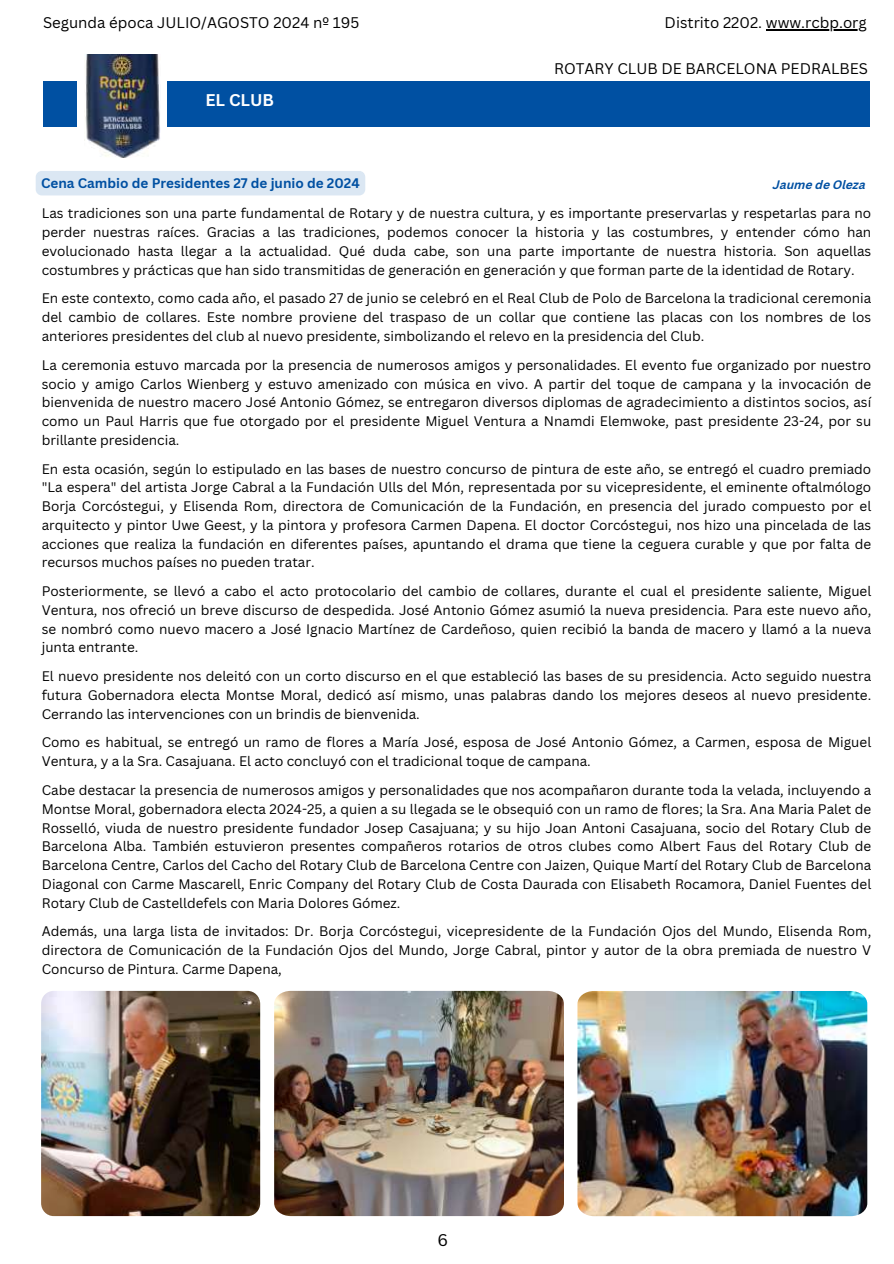
<style>
.page{position:relative;width:894px;height:1264px;background:#fff}
.page>*{position:absolute;margin:0;border:0;box-sizing:border-box;transform-origin:0 0}
.t1{font:700 16.5px "Canva Sans";color:#fff}
.t2{font:16.5px "Canva Sans";color:#000}
.t3{font:15px "Canva Sans";color:#000}
.t4{font:13.5px/18.8px "Canva Sans";color:#000;text-align:justify}
.t5{font:700 13.5px "Canva Sans";color:#0050a2}
.t6{font:italic 700 12px "Canva Sans";color:#0050a2}
</style>
<div class="page">
<div style="left:43px;top:81px;width:826px;height:45px;background:#0050a2"></div>
<div style="left:78px;top:27px;width:89px;height:119px;background:#fff"></div>
<img style="left:84px;top:54px;width:76px;height:103px">
<hr style="left:765px;top:29px;width:101px;height:2px;background:#000">
<div style="left:36px;top:171px;width:329px;height:24px;background:#dbe7f3"></div>
<img style="left:41px;top:990px;width:219px;height:225px;border-radius:13px">
<img style="left:274px;top:990px;width:289px;height:225px">
<img style="left:577px;top:991px;width:289px;height:225px">
<p class="t3" style="left:43px;top:14px;width:318px">Segunda época JULIO/AGOSTO 2024 nº 195</p>
<p class="t3" style="left:664px;top:14px;width:204px">Distrito 2202. www.rcbp.org</p>
<p class="t1" style="left:205px;top:90px;width:70px">EL CLUB</p>
<p class="t3" style="left:554px;top:60px;width:315px">ROTARY CLUB DE BARCELONA PEDRALBES</p>
<p class="t5" style="left:41px;top:175px;width:320px">Cena Cambio de Presidentes 27 de junio de 2024</p>
<p class="t6" style="left:772px;top:177px;width:94px">Jaume de Oleza</p>
<p class="t4" style="left:42px;top:204px;width:830px">Las tradiciones son una parte fundamental de Rotary y de nuestra cultura, y es importante preservarlas y respetarlas para no perder nuestras raíces. Gracias a las tradiciones, podemos conocer la historia y las costumbres, y entender cómo han evolucionado hasta llegar a la actualidad. Qué duda cabe, son una parte importante de nuestra historia. Son aquellas costumbres y prácticas que han sido transmitidas de generación en generación y que forman parte de la identidad de Rotary.</p>
<p class="t4" style="left:42px;top:289px;width:830px">En este contexto, como cada año, el pasado 27 de junio se celebró en el Real Club de Polo de Barcelona la tradicional ceremonia del cambio de collares. Este nombre proviene del traspaso de un collar que contiene las placas con los nombres de los anteriores presidentes del club al nuevo presidente, simbolizando el relevo en la presidencia del Club.</p>
<p class="t4" style="left:42px;top:355px;width:830px">La ceremonia estuvo marcada por la presencia de numerosos amigos y personalidades. El evento fue organizado por nuestro socio y amigo Carlos Wienberg y estuvo amenizado con música en vivo. A partir del toque de campana y la invocación de bienvenida de nuestro macero José Antonio Gómez, se entregaron diversos diplomas de agradecimiento a distintos socios, así como un Paul Harris que fue otorgado por el presidente Miguel Ventura a Nnamdi Elemwoke, past presidente 23-24, por su brillante presidencia.</p>
<p class="t4" style="left:42px;top:459px;width:830px">En esta ocasión, según lo estipulado en las bases de nuestro concurso de pintura de este año, se entregó el cuadro premiado "La espera" del artista Jorge Cabral a la Fundación Ulls del Món, representada por su vicepresidente, el eminente oftalmólogo Borja Corcóstegui, y Elisenda Rom, directora de Comunicación de la Fundación, en presencia del jurado compuesto por el arquitecto y pintor Uwe Geest, y la pintora y profesora Carmen Dapena. El doctor Corcóstegui, nos hizo una pincelada de las acciones que realiza la fundación en diferentes países, apuntando el drama que tiene la ceguera curable y que por falta de recursos muchos países no pueden tratar.</p>
<p class="t4" style="left:42px;top:582px;width:830px">Posteriormente, se llevó a cabo el acto protocolario del cambio de collares, durante el cual el presidente saliente, Miguel Ventura, nos ofreció un breve discurso de despedida. José Antonio Gómez asumió la nueva presidencia. Para este nuevo año, se nombró como nuevo macero a José Ignacio Martínez de Cardeñoso, quien recibió la banda de macero y llamó a la nueva junta entrante.</p>
<p class="t4" style="left:42px;top:667px;width:830px">El nuevo presidente nos deleitó con un corto discurso en el que estableció las bases de su presidencia. Acto seguido nuestra futura Gobernadora electa Montse Moral, dedicó así mismo, unas palabras dando los mejores deseos al nuevo presidente.<br>Cerrando las intervenciones con un brindis de bienvenida.</p>
<p class="t4" style="left:42px;top:733px;width:830px">Como es habitual, se entregó un ramo de flores a María José, esposa de José Antonio Gómez, a Carmen, esposa de Miguel<br>Ventura, y a la Sra. Casajuana. El acto concluyó con el tradicional toque de campana.</p>
<p class="t4" style="left:42px;top:780px;width:830px">Cabe destacar la presencia de numerosos amigos y personalidades que nos acompañaron durante toda la velada, incluyendo a Montse Moral, gobernadora electa 2024-25, a quien a su llegada se le obsequió con un ramo de flores; la Sra. Ana Maria Palet de Rosselló, viuda de nuestro presidente fundador Josep Casajuana; y su hijo Joan Antoni Casajuana, socio del Rotary Club de Barcelona Alba. También estuvieron presentes compañeros rotarios de otros clubes como Albert Faus del Rotary Club de Barcelona Centre, Carlos del Cacho del Rotary Club de Barcelona Centre con Jaizen, Quique Martí del Rotary Club de Barcelona Diagonal con Carme Mascarell, Enric Company del Rotary Club de Costa Daurada con Elisabeth Rocamora, Daniel Fuentes del Rotary Club de Castelldefels con Maria Dolores Gómez.</p>
<p class="t4" style="left:42px;top:922px;width:830px">Además, una larga lista de invitados: Dr. Borja Corcóstegui, vicepresidente de la Fundación Ojos del Mundo, Elisenda Rom, directora de Comunicación de la Fundación Ojos del Mundo, Jorge Cabral, pintor y autor de la obra premiada de nuestro V Concurso de Pintura. Carme Dapena,</p>
<p class="t2" style="left:437px;top:1230px;width:12px">6</p>
</div>
